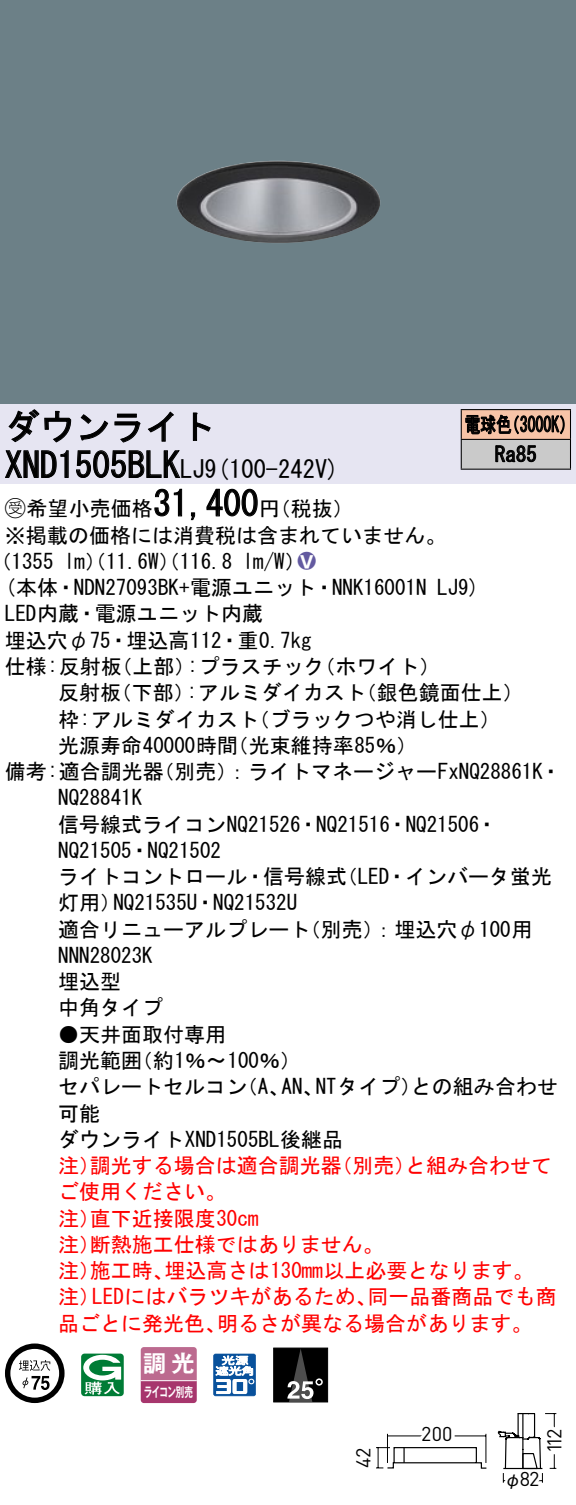
<style>
.page{position:relative;width:576px;height:1505px;background:#fff}
.page>*{position:absolute;margin:0;border:0;box-sizing:border-box;transform-origin:0 0}
.t1{font:35px "MS Gothic";color:#000}
.t2{font:24.5px "MS Gothic";color:#000}
.t3{font:23.1px "Gothic MB101 Pro De Bold 90 pv RKSJ H";color:#fff}
.t4{font:21px/26.2px "MS Gothic";color:#000}
.t5{font:21px/26.2px "MS Gothic";color:#f00}
.t6{font:21px/29.8px "MS Gothic";color:#000;scale:.75 1}
.t7{font:21px "Ford Classification 1";color:#635aa0}
.t8{font:19.95px "DINOT";letter-spacing:-.02em;color:#000}
.t9{font:17.5px "Gothic BBB Pro Medium 90 pv RKSJ H";color:#000}
.t10{font:13.3px "Gothic MB101 Pro De Bold 90 pv RKSJ H";letter-spacing:-.05em;color:#fff;scale:.65 1}
.s1{font-size:24.5px}
.s2{font-family:"Ford Classification 1"}
.s3{color:#fff}
</style>
<div class="page">
<div style="left:0;top:0;width:575px;height:404px;background:#6c8087"></div>
<img style="left:176px;top:161px;width:204px;height:82px">
<div style="left:0;top:404px;width:575px;height:79px;background:#e6e5f2"></div>
<svg style="left:8px;top:409px;width:64px;height:34px"></svg>
<svg style="left:80px;top:413px;width:60px;height:30px"></svg>
<svg style="left:147px;top:411px;width:26px;height:31px"></svg>
<svg style="left:192px;top:412px;width:19px;height:29px"></svg>
<svg style="left:5px;top:450px;width:64px;height:28px"></svg>
<svg style="left:76px;top:450px;width:105px;height:28px"></svg>
<svg style="left:154px;top:488px;width:28px;height:29px"></svg>
<svg style="left:190px;top:512px;width:6px;height:8px"></svg>
<svg style="left:206px;top:488px;width:52px;height:29px"></svg>
<svg style="left:5px;top:1343px;width:59px;height:59px"></svg>
<svg style="left:81px;top:1353px;width:43px;height:42px"></svg>
<svg style="left:140px;top:1347px;width:56px;height:55px;background:#b55884"></svg>
<hr style="left:141px;top:1379px;width:55px;height:2px;background:#fff">
<svg style="left:213px;top:1353px;width:43px;height:42px"></svg>
<div style="left:273px;top:1347px;width:55px;height:55px;background:#000;border:1px solid #000"></div>
<svg style="left:287px;top:1348px;width:34px;height:53px"></svg>
<div style="left:461px;top:409px;width:109px;height:30px;background:#f7c4a7"></div>
<div style="left:461px;top:439px;width:109px;height:30px;background:#cacaca"></div>
<hr style="left:460px;top:409px;width:110px;height:1px;background:#000">
<hr style="left:569px;top:410px;width:2px;height:29px;background:#000">
<hr style="left:460px;top:439px;width:110px;height:1px;background:#000">
<hr style="left:569px;top:440px;width:2px;height:28px;background:#000">
<hr style="left:460px;top:468px;width:110px;height:2px;background:#000">
<svg style="left:460px;top:410px;width:104px;height:58px"></svg>
<svg style="left:376px;top:1433px;width:111px;height:36px"></svg>
<svg style="left:497px;top:1413px;width:60px;height:70px"></svg>
<h1 class="t1" style="left:5px;top:409px;width:212px">ダウンライト</h1>
<p class="t2" style="left:204px;top:456px;width:136px">(9 100-242 (V</p>
<h1 class="t1" style="left:5px;top:447px;width:201px">XND1505BLK<span class="s1">LJ</span></h1>
<h1 class="t1" style="left:153px;top:486px;width:106px">31,400</h1>
<p class="t4" style="left:5px;top:495px;width:442px"><span class="s2">B</span>希望小売価格<br>※掲載の価格には消費税は含まれていません。</p>
<p class="t7" style="left:298px;top:550px;width:19px">2<span class="s3">8</span></p>
<p class="t4" style="left:259px;top:495px;width:96px">（円税抜(</p>
<p class="t4" style="left:243px;top:548px;width:64px">l m (W/</p>
<p class="t4" style="left:-9px;top:548px;width:65px">（1355</p>
<p class="t4" style="left:64px;top:548px;width:169px">lm）（11.6 ）（W 116.8</p>
<p class="t6" style="left:494px;top:409px;width:57px;text-indent:-30px">電球色<br>Ra85</p>
<p class="t6" style="left:504px;top:409px;width:96px">（3000 (K</p>
<p class="t4" style="left:5px;top:574px;width:423px">(本体・NDN27093BK+電源ユニット・NNK16001N</p>
<p class="t4" style="left:5px;top:600px;width:259px">LED内蔵・電源ユニット内蔵</p>
<p class="t4" style="left:5px;top:627px;width:308px">埋込穴φ75・埋込高112・重0.7kg</p>
<p class="t4" style="left:314px;top:653px;width:127px">（ホワイト(</p>
<p class="t4" style="left:187px;top:653px;width:139px">:プラスチック</p>
<p class="t4" style="left:5px;top:653px;width:118px">仕様:反射板</p>
<p class="t4" style="left:111px;top:653px;width:85px">（上部）</p>
<p class="t4" style="left:437px;top:574px;width:44px">LJ (9</p>
<p class="t4" style="left:58px;top:679px;width:64px">反射板</p>
<p class="t4" style="left:111px;top:679px;width:85px">（下部）</p>
<p class="t4" style="left:187px;top:679px;width:181px">:アルミダイカスト</p>
<p class="t4" style="left:355px;top:679px;width:169px">（銀色鏡面仕上(</p>
<p class="t4" style="left:248px;top:705px;width:254px">（ブラックつや消し仕上(</p>
<p class="t4" style="left:227px;top:705px;width:191px;text-indent:-169px">枠:アルミダイカスト<br>（光束維持率85％(</p>
<p class="t4" style="left:153px;top:732px;width:409px;text-indent:-95px">光源寿命40000時間<br>（別売：）ライトマネージャーFxNQ28861 ・K</p>
<p class="t4" style="left:5px;top:758px;width:160px">備考:適合調光器</p>
<p class="t4" style="left:58px;top:784px;width:85px">NQ28841K</p>
<p class="t4" style="left:58px;top:810px;width:441px">信号線式ライコンNQ21526・NQ21516・NQ21506・</p>
<p class="t4" style="left:58px;top:837px;width:164px">NQ21505・NQ21502</p>
<p class="t4" style="left:336px;top:863px;width:217px">（LED・インバータ蛍光</p>
<p class="t4" style="left:58px;top:863px;width:290px;text-align:center">ライトコントロール・信号線式<br>NQ21535 ・U NQ21532U</p>
<p class="t4" style="left:58px;top:889px;width:64px">灯用）</p>
<p class="t4" style="left:58px;top:915px;width:253px">適合リニューアルプレート<br>NNN28023K<br>埋込型<br>中角タイプ</p>
<p class="t4" style="left:132px;top:1020px;width:171px;text-indent:-73px">●天井面取付専用<br>（約1％〜100％(</p>
<p class="t4" style="left:300px;top:915px;width:234px">（別売：）埋込穴φ100用</p>
<p class="t4" style="left:58px;top:1047px;width:85px">調光範囲</p>
<p class="t4" style="left:315px;top:1073px;width:107px">NTタイプ）</p>
<p class="t4" style="left:411px;top:1073px;width:148px">との組み合わせ</p>
<p class="t4" style="left:58px;top:1073px;width:286px">セパレートセルコン<br>可能<br>ダウンライトXND1505BL後継品</p>
<p class="t4" style="left:237px;top:1073px;width:54px">（、A</p>
<p class="t4" style="left:281px;top:1073px;width:43px">AN、</p>
<p class="t5" style="left:90px;top:1152px;width:253px">調光する場合は適合調光器</p>
<p class="t5" style="left:331px;top:1152px;width:85px">（別売）</p>
<p class="t5" style="left:405px;top:1152px;width:148px">と組み合わせて</p>
<p class="t5" style="left:58px;top:1152px;width:43px">注）</p>
<p class="t5" style="left:58px;top:1178px;width:169px">ご使用ください。</p>
<p class="t5" style="left:90px;top:1204px;width:170px">直下近接限度30cm</p>
<p class="t5" style="left:90px;top:1204px;width:295px;text-indent:-32px">注）<br>断熱施工仕様ではありません。</p>
<p class="t5" style="left:58px;top:1230px;width:43px">注）</p>
<p class="t5" style="left:164px;top:1257px;width:370px">埋込高さは130mm以上必要となります。</p>
<p class="t5" style="left:90px;top:1257px;width:85px">施工時、</p>
<p class="t5" style="left:58px;top:1257px;width:43px">注）</p>
<p class="t5" style="left:92px;top:1283px;width:286px">LEDにはバラツキがあるため、</p>
<p class="t5" style="left:367px;top:1283px;width:190px">同一品番商品でも商</p>
<p class="t5" style="left:58px;top:1283px;width:43px">注）</p>
<p class="t5" style="left:58px;top:1309px;width:169px">品ごとに発光色、</p>
<p class="t5" style="left:217px;top:1309px;width:317px">明るさが異なる場合があります。</p>
<p class="t3" style="left:143px;top:1344px;width:53px">調光</p>
<p class="t10" style="left:144px;top:1380px;width:77px">ライコン別売</p>
<p class="t8" style="left:349px;top:1467px;width:22px;rotate:-90deg">42</p>
<p class="t8" style="left:421px;top:1419px;width:33px">200</p>
<p class="t8" style="left:519px;top:1465px;width:21px">82</p>
<p class="t9" style="left:504px;top:1464px;width:19px">φ</p>
<p class="t8" style="left:540px;top:1452px;width:26px;rotate:-90deg">112</p>
</div>
